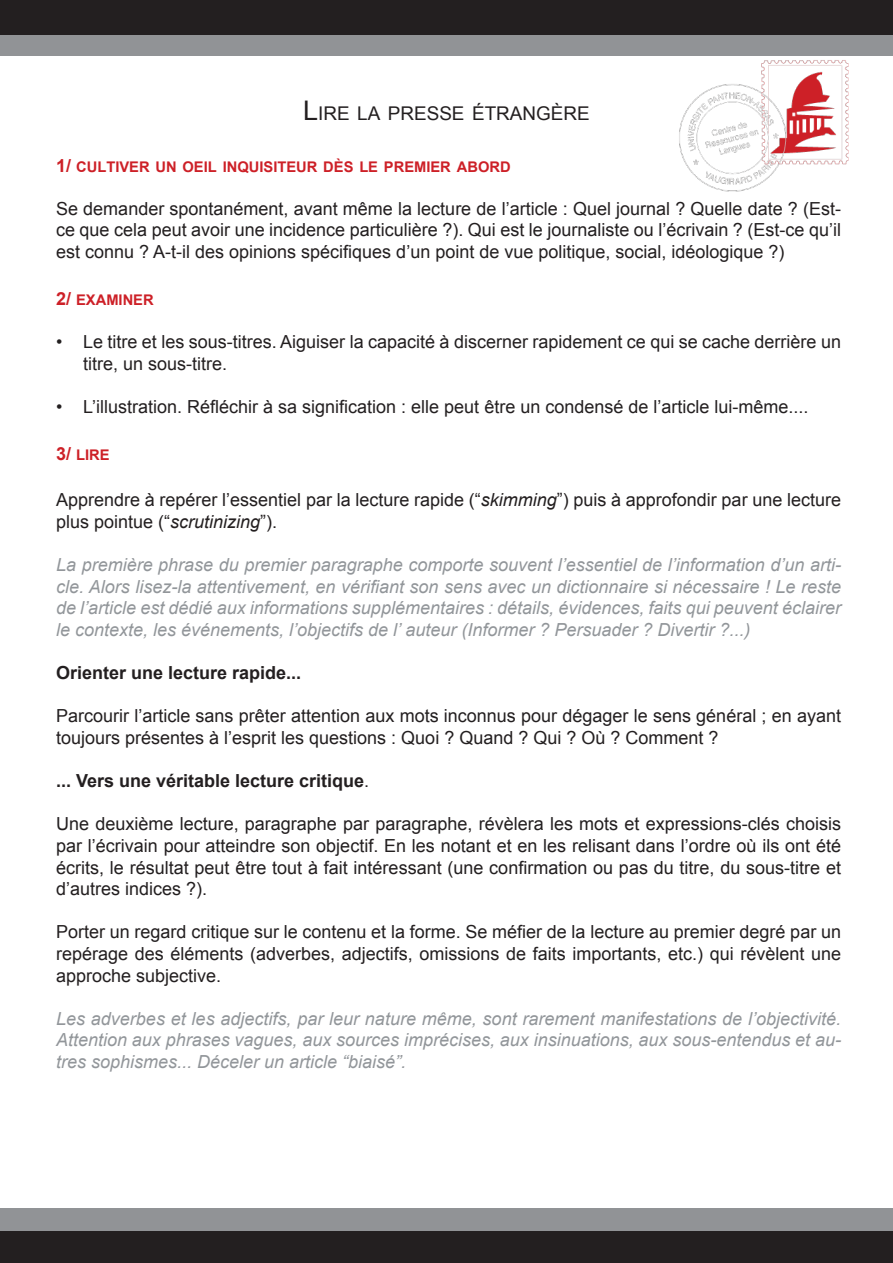
<style>
.page{position:relative;width:893px;height:1263px;background:#fff}
.page>*{position:absolute;margin:0;border:0;box-sizing:border-box;transform-origin:0 0}
.t1{font:18.9px "Arial";color:#231f20}
.t2{font:18px/21.6px "Arial";color:#231f20;text-align:justify}
.t3{font:italic 18px/21.6px "Arial";color:#92969a;text-align:justify}
.t4{font:700 18px "Arial";color:#231f20}
.t5{font:700 14.7px "Arial";color:#cd2027}
.s1{font-size:27px}
.s2{font-size:18px}
.s3{font-style:italic}
.s4{font-weight:400}
</style>
<div class="page">
<div style="left:0;top:1209px;width:893px;height:54px;background:#919396"></div>
<div style="left:0;top:1232px;width:893px;height:31px;background:#231f20"></div>
<div style="left:0;top:0;width:893px;height:55px;background:#919396"></div>
<div style="left:0;top:0;width:893px;height:34px;background:#231f20"></div>
<img style="left:668px;top:55px;width:198px;height:137px">
<p class="t1" style="left:303px;top:101px;width:288px"><span class="s1">L</span>IRE LA PRESSE ÉTRANGÈRE</p>
<p class="t5" style="left:56px;top:157px;width:456px"><span class="s2">1/</span> CULTIVER UN OEIL INQUISITEUR DÈS LE PREMIER ABORD</p>
<p class="t2" style="left:56px;top:198px;width:786px">Se demander spontanément, avant même la lecture de l’article : Quel journal ? Quelle date ? (Est&shy;ce que cela peut avoir une incidence particulière ?). Qui est le journaliste ou l’écrivain ? (Est-ce qu’il est connu ? A-t-il des opinions spécifiques d’un point de vue politique, social, idéologique ?)</p>
<p class="t5" style="left:56px;top:290px;width:99px"><span class="s2">2/</span> EXAMINER</p>
<p class="t2" style="left:83px;top:331px;width:759px;text-indent:-27px">• Le titre et les sous-titres. Aiguiser la capacité à discerner rapidement ce qui se cache derrière un titre, un sous-titre.</p>
<p class="t2" style="left:56px;top:396px;width:754px">• L’illustration. Réfléchir à sa signification : elle peut être un condensé de l’article lui-même....</p>
<p class="t5" style="left:56px;top:445px;width:55px"><span class="s2">3/</span> LIRE</p>
<p class="t2" style="left:56px;top:489px;width:786px">Apprendre à repérer l’essentiel par la lecture rapide (“<span class="s3">skimming</span>”) puis à approfondir par une lecture plus pointue (“<span class="s3">scrutinizing</span>”).</p>
<p class="t3" style="left:56px;top:554px;width:786px">La première phrase du premier paragraphe comporte souvent l’essentiel de l’information d’un arti&shy;cle. Alors lisez-la attentivement, en vérifiant son sens avec un dictionnaire si nécessaire ! Le reste de l’article est dédié aux informations supplémentaires : détails, évidences, faits qui peuvent éclairer le contexte, les événements, l’objectifs de l’ auteur (Informer ? Persuader ? Divertir ?...)</p>
<p class="t4" style="left:56px;top:661px;width:247px">Orienter une lecture rapide...</p>
<p class="t2" style="left:56px;top:705px;width:786px">Parcourir l’article sans prêter attention aux mots inconnus pour dégager le sens général ; en ayant toujours présentes à l’esprit les questions : Quoi ? Quand ? Qui ? Où ? Comment ?</p>
<p class="t4" style="left:56px;top:769px;width:315px">... Vers une véritable lecture critique<span class="s4">.</span></p>
<p class="t2" style="left:56px;top:813px;width:786px">Une deuxième lecture, paragraphe par paragraphe, révèlera les mots et expressions-clés choisis par l’écrivain pour atteindre son objectif. En les notant et en les relisant dans l’ordre où ils ont été écrits, le résultat peut être tout à fait intéressant (une confirmation ou pas du titre, du sous-titre et d’autres indices ?).</p>
<p class="t2" style="left:56px;top:921px;width:786px">Porter un regard critique sur le contenu et la forme. Se méfier de la lecture au premier degré par un repérage des éléments (adverbes, adjectifs, omissions de faits importants, etc.) qui révèlent une approche subjective.</p>
<p class="t3" style="left:56px;top:1008px;width:786px">Les adverbes et les adjectifs, par leur nature même, sont rarement manifestations de l’objectivité.<br>Attention aux phrases vagues, aux sources imprécises, aux insinuations, aux sous-entendus et au&shy;tres sophismes... Déceler un article “biaisé”.</p>
</div>
